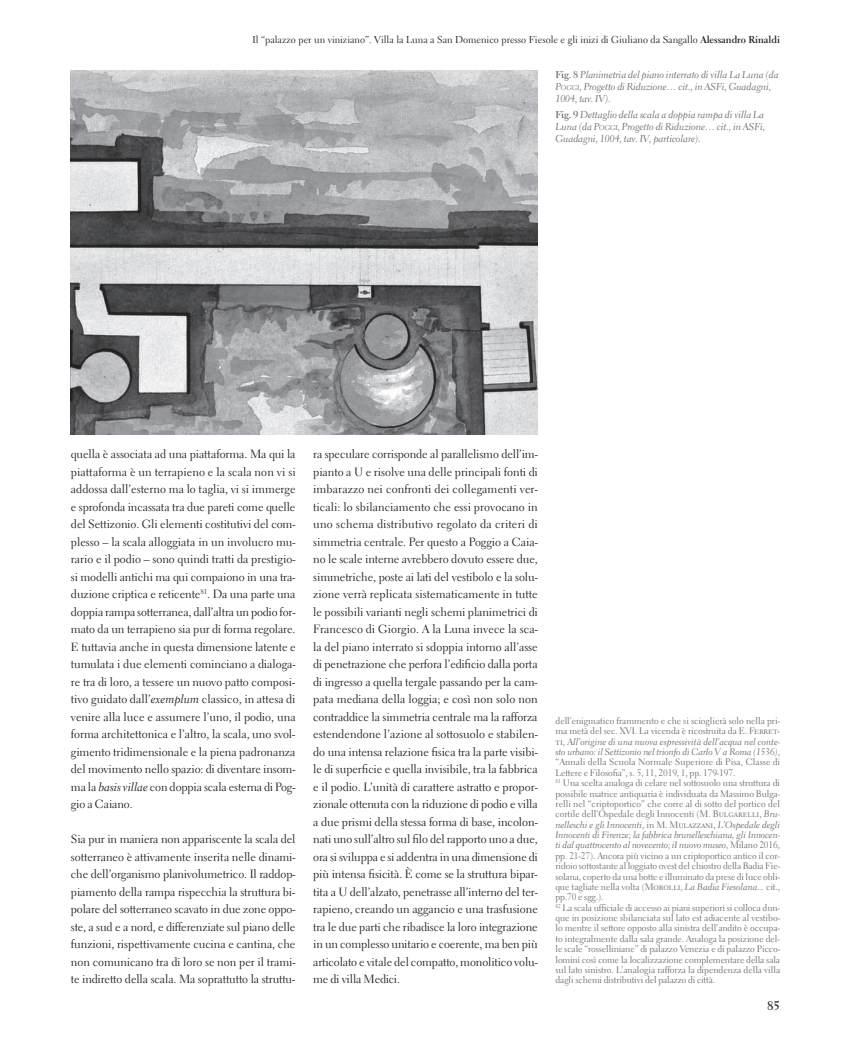
<style>
.page{position:relative;width:851px;height:1063px;background:#fff}
.page>*{position:absolute;margin:0;border:0;box-sizing:border-box;transform-origin:0 0}
.t1{font:700 12.5px "Electra LT Std";color:#231f20}
.t2{font:11.88px/17.5px "Electra LT Std";letter-spacing:-.005em;color:#231f20;text-align:justify}
.t3{font:10px/12px "Electra LT Std Cursive";letter-spacing:-.01em;color:#6c6d70}
.t4{font:10px "Electra LT Std";color:#231f20}
.t5{font:9.38px/10.4px "Electra LT Std";letter-spacing:-.01em;color:#6c6d70}
.t6{font:9.38px/10.4px "Electra LT Std Cursive";letter-spacing:-.01em;color:#6c6d70}
.s1{font-weight:700}
.s2{font-family:"Electra LT Std";font-weight:700}
.s3{font-style:inherit}
.s4{font-size:7px}
.s5{font-family:"Electra LT Std Cursive"}
.s6{font-family:"Electra LT Std"}
</style>
<div class="page">
<img style="left:71px;top:71px;width:466px;height:364px">
<p class="t4" style="left:252px;top:33px;width:529px">Il “palazzo per un viniziano”. Villa la Luna a San Domenico presso Fiesole e gli inizi di Giuliano da Sangallo <span class="s1">Alessandro Rinaldi</span></p>
<p class="t3" style="left:555px;top:69px;width:225px"><span class="s2">Fig. 8</span> Planimetria del piano interrato di villa La Luna (da<br><span class="s3">P</span><span class="s4">oggi</span>, Progetto di Riduzione… cit., in ASFi, Guadagni,<br>1004, tav. IV).</p>
<p class="t3" style="left:555px;top:108px;width:211px;text-align:justify"><span class="s2">Fig. 9</span> Dettaglio della scala a doppia rampa di villa La Luna (da <span class="s3">P</span><span class="s4">oggi</span>, Progetto di Riduzione… cit., in ASFi, Guadagni, 1004, tav. IV, particolare).</p>
<p class="t2" style="left:71px;top:445px;width:226px">quella è associata ad una piattaforma. Ma qui la piattaforma è un terrapieno e la scala non vi si addossa dall’esterno ma lo taglia, vi si immerge e sprofonda incassata tra due pareti come quelle del Settizonio. Gli elementi costitutivi del com&shy;plesso – la scala alloggiata in un involucro mu&shy;rario e il podio – sono quindi tratti da prestigio&shy;si modelli antichi ma qui compaiono in una tra&shy;duzione criptica e reticente<sup>81</sup>. Da una parte una doppia rampa sotterranea, dall’altra un podio for&shy;mato da un terrapieno sia pur di forma regolare.<br>E tuttavia anche in questa dimensione latente e tumulata i due elementi cominciano a dialoga&shy;re tra di loro, a tessere un nuovo patto composi&shy;tivo guidato dall’<span class="s5">exemplum</span> classico, in attesa di venire alla luce e assumere l’uno, il podio, una forma architettonica e l’altro, la scala, uno svol&shy;gimento tridimensionale e la piena padronanza del movimento nello spazio: di diventare insom&shy;ma la <span class="s5">basis villae</span> con doppia scala esterna di Pog&shy;gio a Caiano.</p>
<p class="t2" style="left:71px;top:831px;width:226px">Sia pur in maniera non appariscente la scala del sotterraneo è attivamente inserita nelle dinami&shy;che dell’organismo planivolumetrico. Il raddop&shy;piamento della rampa rispecchia la struttura bi&shy;polare del sotterraneo scavato in due zone oppo&shy;ste, a sud e a nord, e differenziate sul piano delle funzioni, rispettivamente cucina e cantina, che non comunicano tra di loro se non per il trami&shy;te indiretto della scala. Ma soprattutto la struttu-</p>
<p class="t2" style="left:313px;top:446px;width:226px">ra speculare corrisponde al parallelismo dell’im&shy;pianto a U e risolve una delle principali fonti di imbarazzo nei confronti dei collegamenti ver&shy;ticali: lo sbilanciamento che essi provocano in uno schema distributivo regolato da criteri di simmetria centrale. Per questo a Poggio a Caia&shy;no le scale interne avrebbero dovuto essere due, simmetriche, poste ai lati del vestibolo e la solu&shy;zione verrà replicata sistematicamente in tutte le possibili varianti negli schemi planimetrici di Francesco di Giorgio. A la Luna invece la sca&shy;la del piano interrato si sdoppia intorno all’asse di penetrazione che perfora l’edificio dalla porta di ingresso a quella tergale passando per la cam&shy;pata mediana della loggia; e così non solo non contraddice la simmetria centrale ma la rafforza estendendone l’azione al sottosuolo e stabilen&shy;do una intensa relazione fisica tra la parte visibi&shy;le di superficie e quella invisibile, tra la fabbrica e il podio. L’unità di carattere astratto e propor&shy;zionale ottenuta con la riduzione di podio e villa a due prismi della stessa forma di base, incolon&shy;nati uno sull’altro sul filo del rapporto uno a due, ora si sviluppa e si addentra in una dimensione di più intensa fisicità. È come se la struttura bipar&shy;tita a U dell’alzato, penetrasse all’interno del ter&shy;rapieno, creando un aggancio e una trasfusione tra le due parti che ribadisce la loro integrazione in un complesso unitario e coerente, ma ben più articolato e vitale del compatto, monolitico volu&shy;me di villa Medici.</p>
<p class="t5" style="left:555px;top:716px;width:226px">dell’enigmatico frammento e che si scioglierà solo nella pri&shy;ma metà del sec. XVI. La vicenda è ricostruita da E. Ferret-</p>
<p class="t6" style="left:555px;top:736px;width:226px"><span class="s6">ti,</span> All’origine di una nuova espressività dell’acqua nel conte&shy;sto urbano: il Settizonio nel trionfo di Carlo V a Roma (1536)<span class="s6">,</span></p>
<p class="t5" style="left:555px;top:757px;width:226px">“Annali della Scuola Normale Superiore di Pisa, Classe di Lettere e Filosofia”, s. 5, 11, 2019, 1, pp. 179-197.<br><sup>81</sup> Una scelta analoga di celare nel sottosuolo una struttura di possibile matrice antiquaria è individuata da Massimo Bulga&shy;relli nel “criptoportico” che corre al di sotto del portico del cortile dell’Ospedale degli Innocenti (M. Bulgarelli, <span class="s5">Bru-</span></p>
<p class="t6" style="left:555px;top:819px;width:226px;text-align:justify">nelleschi e gli Innocenti<span class="s6">, in M. Mulazzani,</span> L’Ospedale degli Innocenti di Firenze; la fabbrica brunelleschiana, gli Innocen&shy;ti dal quattrocento al novecento; iI nuovo museo<span class="s6">, Milano 2016,</span></p>
<p class="t5" style="left:555px;top:850px;width:226px">pp. 21-27). Ancora più vicino a un criptoportico antico il cor&shy;ridoio sottostante al loggiato ovest del chiostro della Badia Fie&shy;solana, coperto da una botte e illuminato da prese di luce obli&shy;que tagliate nella volta (Morolli, <span class="s5">La Badia Fiesolana</span>... cit., pp.70 e sgg.).<br><sup>82</sup> La scala ufficiale di accesso ai piani superiori si colloca dun&shy;que in posizione sbilanciata sul lato est adiacente al vestibo&shy;lo mentre il settore opposto alla sinistra dell’andito è occupa&shy;to integralmente dalla sala grande. Analoga la posizione del&shy;le scale “rosselliniane” di palazzo Venezia e di palazzo Picco&shy;lomini così come la localizzazione complementare della sala sul lato sinistro. L’analogia rafforza la dipendenza della villa dagli schemi distributivi del palazzo di città.</p>
<p class="t1" style="left:767px;top:998px;width:14px">85</p>
</div>
